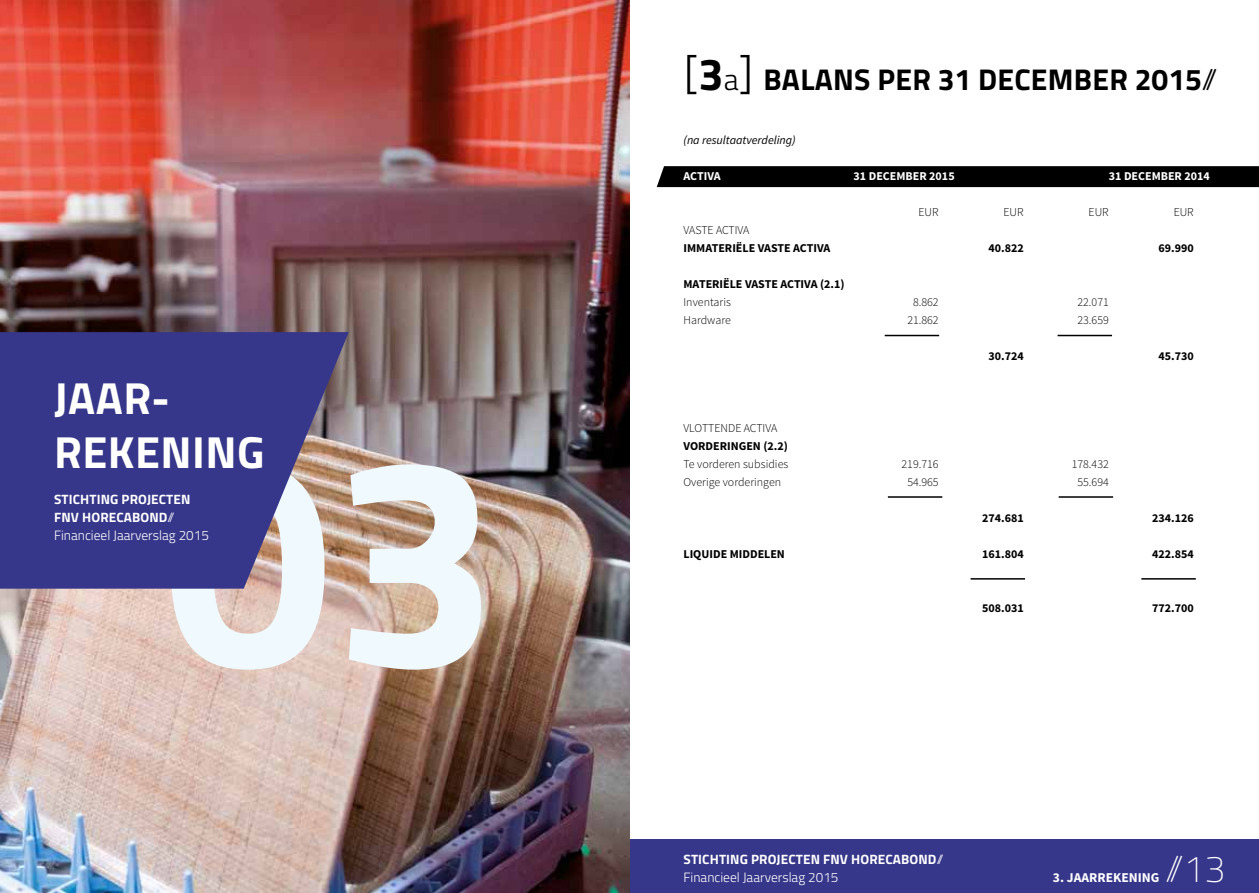
<style>
.page{position:relative;width:1259px;height:893px;background:#fff}
.page>*{position:absolute;margin:0;border:0;box-sizing:border-box;transform-origin:0 0}
.t1{font:700 300px "Titillium";color:#f0f9fe}
.t2{font:700 45px/54px "Titillium";letter-spacing:.01em;color:#fff}
.t3{font:100 37.5px "Titillium";color:#fff}
.t4{font:700 30px "Titillium";letter-spacing:.01em;color:#000}
.t5{font:700 13.5px/18px "Titillium";letter-spacing:.01em;color:#fff}
.t6{font:700 13.5px "Source Sans Pro";color:#fff}
.t7{font:700 12px "Source Sans Pro";color:#000}
.t8{font:300 12px "Source Sans Pro";color:#000}
.t9{font:700 12px "Source Sans Pro";color:#fff}
.t10{font:italic 12px "Source Sans Pro";color:#000}
.s1{font-weight:300}
.s2{font-weight:300;font-size:45px}
.s3{font-size:45px}
</style>
<div class="page">
<div style="left:0;top:839px;width:1259px;height:54px;background:#36368a"></div>
<div style="left:657px;top:166px;width:602px;height:21px;background:#000"></div>
<img style="left:0;top:0;width:629px;height:893px">
<hr style="left:884px;top:335px;width:55px;height:1px;background:#000">
<hr style="left:888px;top:496px;width:54px;height:2px;background:#000">
<hr style="left:970px;top:578px;width:55px;height:2px;background:#000">
<hr style="left:1057px;top:335px;width:55px;height:1px;background:#000">
<hr style="left:1058px;top:496px;width:55px;height:2px;background:#000">
<hr style="left:1141px;top:578px;width:54px;height:2px;background:#000">
<svg style="left:0;top:332px;width:349px;height:257px;background:#494589"></svg>
<h2 class="t2" style="left:54px;top:369px;width:212px">JAAR-<br>REKENING</h2>
<p class="t5" style="left:54px;top:490px;width:156px">STICHTING PROJECTEN<br>FNV HORECABOND<span class="s1">//<br>Financieel Jaarverslag 2015</span></p>
<h1 class="t1" style="left:164px;top:332px;width:338px">03</h1>
<h3 class="t4" style="left:684px;top:57px;width:535px"><span class="s2">[</span><span class="s3">3</span><span class="s1">a</span><span class="s2">]</span> BALANS PER 31 DECEMBER 2015<span class="s1">//</span></h3>
<p class="t10" style="left:683px;top:133px;width:114px">(na resultaatverdeling)</p>
<p class="t9" style="left:683px;top:168px;width:39px">ACTIVA</p>
<p class="t9" style="left:853px;top:168px;width:102px">31 DECEMBER 2015</p>
<p class="t9" style="left:1108px;top:168px;width:102px">31 DECEMBER 2014</p>
<p class="t8" style="left:918px;top:205px;width:22px">EUR</p>
<p class="t8" style="left:1003px;top:205px;width:22px">EUR</p>
<p class="t8" style="left:1088px;top:205px;width:22px">EUR</p>
<p class="t8" style="left:1173px;top:205px;width:22px">EUR</p>
<p class="t8" style="left:683px;top:223px;width:67px">VASTE ACTIVA</p>
<p class="t7" style="left:683px;top:240px;width:148px">IMMATERIËLE VASTE ACTIVA</p>
<p class="t7" style="left:988px;top:240px;width:37px">40.822</p>
<p class="t7" style="left:1158px;top:240px;width:37px">69.990</p>
<p class="t7" style="left:683px;top:276px;width:163px">MATERIËLE VASTE ACTIVA (2.1)</p>
<p class="t8" style="left:683px;top:295px;width:49px">Inventaris</p>
<p class="t8" style="left:913px;top:295px;width:27px">8.862</p>
<p class="t8" style="left:1077px;top:295px;width:33px">22.071</p>
<p class="t8" style="left:683px;top:313px;width:49px">Hardware</p>
<p class="t8" style="left:907px;top:313px;width:33px">21.862</p>
<p class="t8" style="left:1077px;top:313px;width:33px">23.659</p>
<p class="t7" style="left:988px;top:348px;width:37px">30.724</p>
<p class="t7" style="left:1158px;top:348px;width:37px">45.730</p>
<p class="t8" style="left:683px;top:421px;width:95px">VLOTTENDE ACTIVA</p>
<p class="t7" style="left:683px;top:438px;width:106px">VORDERINGEN (2.2)</p>
<p class="t8" style="left:683px;top:457px;width:106px">Te vorderen subsidies</p>
<p class="t8" style="left:901px;top:457px;width:39px">219.716</p>
<p class="t8" style="left:1071px;top:457px;width:39px">178.432</p>
<p class="t8" style="left:683px;top:475px;width:99px">Overige vorderingen</p>
<p class="t8" style="left:907px;top:475px;width:33px">54.965</p>
<p class="t8" style="left:1077px;top:475px;width:33px">55.694</p>
<p class="t7" style="left:982px;top:510px;width:43px">274.681</p>
<p class="t7" style="left:1152px;top:510px;width:43px">234.126</p>
<p class="t7" style="left:683px;top:546px;width:103px">LIQUIDE MIDDELEN</p>
<p class="t7" style="left:982px;top:546px;width:43px">161.804</p>
<p class="t7" style="left:1152px;top:546px;width:43px">422.854</p>
<p class="t7" style="left:982px;top:600px;width:43px">508.031</p>
<p class="t7" style="left:1152px;top:600px;width:43px">772.700</p>
<p class="t5" style="left:683px;top:850px;width:262px">STICHTING PROJECTEN FNV HORECABOND<span class="s1">//<br>Financieel Jaarverslag 2015</span></p>
<h3 class="t3" style="left:1165px;top:842px;width:62px">//13</h3>
<p class="t6" style="left:1053px;top:869px;width:108px">3. JAARREKENING</p>
</div>
